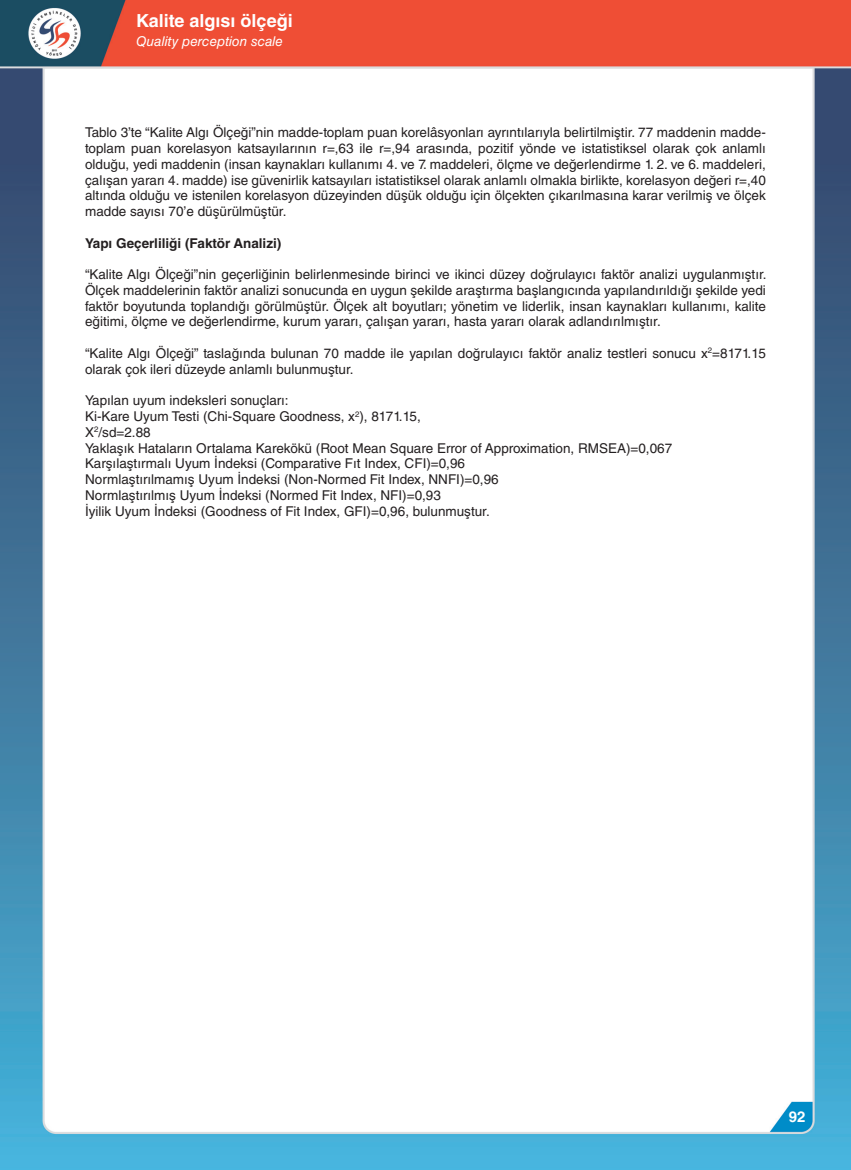
<style>
.page{position:relative;width:851px;height:1170px;background:#fff}
.page>*{position:absolute;margin:0;border:0;box-sizing:border-box;transform-origin:0 0}
.t1{font:700 18px "Helvetica LT Std";color:#fff}
.t2{font:700 15px "Helvetica LT Std";color:#fff}
.t3{font:13.5px/15.8px "Helvetica LT Std";color:#231f20;text-align:justify}
.t4{font:700 13.5px "Helvetica LT Std";color:#231f20}
.t5{font:italic 13.5px "Helvetica LT Std";color:#fff}
</style>
<div class="page">
<img style="left:0;top:0;width:850px;height:1169px">
<h1 class="t1" style="left:136px;top:9px;width:158px">Kalite algısı ölçeği</h1>
<p class="t5" style="left:136px;top:33px;width:148px">Quality perception scale</p>
<p class="t3" style="left:85px;top:125px;width:682px">Tablo 3’te “Kalite Algı Ölçeği”nin madde-toplam puan korelâsyonları ayrıntılarıyla belirtilmiştir. 77 maddenin madde&shy;toplam puan korelasyon katsayılarının r=,63 ile r=,94 arasında, pozitif yönde ve istatistiksel olarak çok anlamlı olduğu, yedi maddenin (insan kaynakları kullanımı 4. ve 7. maddeleri, ölçme ve değerlendirme 1. 2. ve 6. maddeleri, çalışan yararı 4. madde) ise güvenirlik katsayıları istatistiksel olarak anlamlı olmakla birlikte, korelasyon değeri r=,40 altında olduğu ve istenilen korelasyon düzeyinden düşük olduğu için ölçekten çıkarılmasına karar verilmiş ve ölçek madde sayısı 70’e düşürülmüştür.</p>
<p class="t4" style="left:85px;top:235px;width:198px">Yapı Geçerliliği (Faktör Analizi)</p>
<p class="t3" style="left:85px;top:266px;width:683px">“Kalite Algı Ölçeği”nin geçerliğinin belirlenmesinde birinci ve ikinci düzey doğrulayıcı faktör analizi uygulanmıştır.<br>Ölçek maddelerinin faktör analizi sonucunda en uygun şekilde araştırma başlangıcında yapılandırıldığı şekilde yedi faktör boyutunda toplandığı görülmüştür. Ölçek alt boyutları; yönetim ve liderlik, insan kaynakları kullanımı, kalite eğitimi, ölçme ve değerlendirme, kurum yararı, çalışan yararı, hasta yararı olarak adlandırılmıştır.</p>
<p class="t3" style="left:85px;top:345px;width:682px">“Kalite Algı Ölçeği” taslağında bulunan 70 madde ile yapılan doğrulayıcı faktör analiz testleri sonucu x<sup>2</sup>=8171.15 olarak çok ileri düzeyde anlamlı bulunmuştur.</p>
<p class="t3" style="left:85px;top:392px;width:588px;text-align:left">Yapılan uyum indeksleri sonuçları:<br>Ki-Kare Uyum Testi (Chi-Square Goodness, x<sup>2</sup>), 8171.15,<br>X<sup>2</sup>/sd=2.88<br>Yaklaşık Hataların Ortalama Karekökü (Root Mean Square Error of Approximation, RMSEA)=0,067<br>Karşılaştırmalı Uyum İndeksi (Comparative Fıt Index, CFI)=0,96<br>Normlaştırılmamış Uyum İndeksi (Non-Normed Fit Index, NNFI)=0,96<br>Normlaştırılmış Uyum İndeksi (Normed Fit Index, NFI)=0,93<br>İyilik Uyum İndeksi (Goodness of Fit Index, GFI)=0,96, bulunmuştur.</p>
<p class="t2" style="left:788px;top:1107px;width:18px">92</p>
</div>
